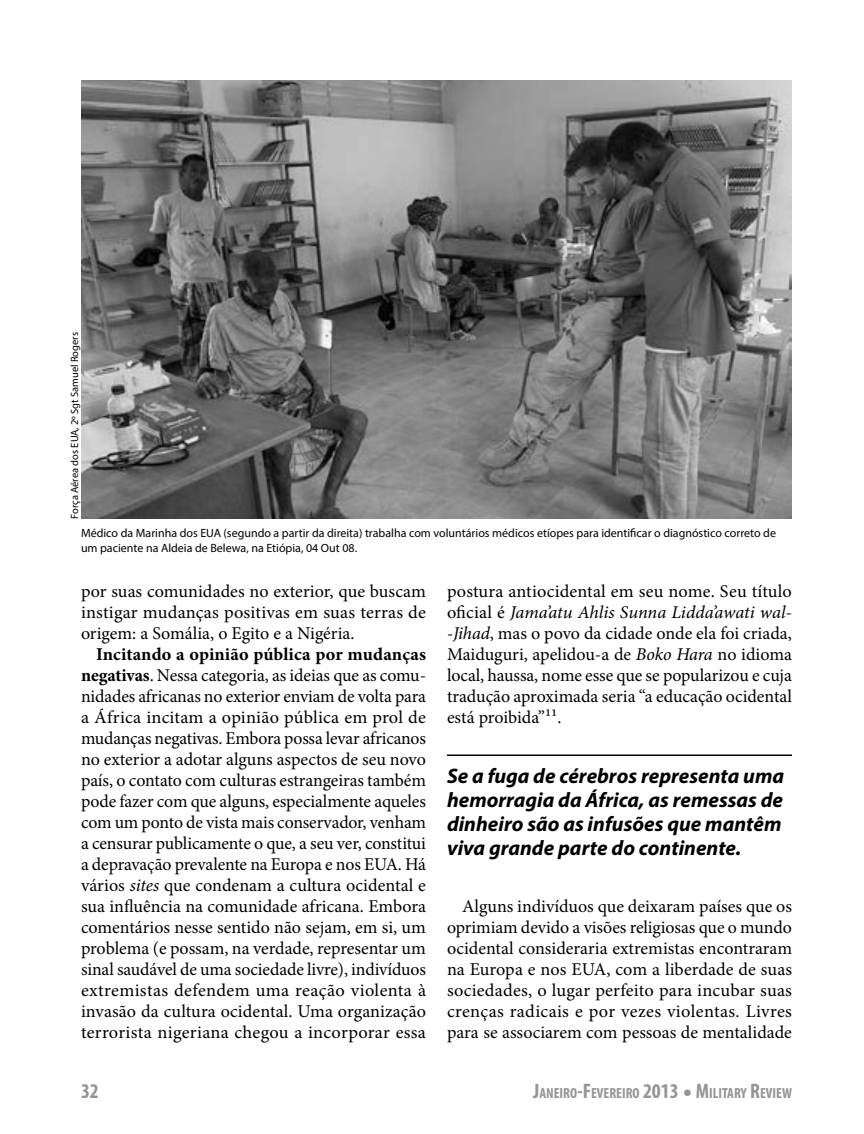
<style>
.page{position:relative;width:864px;height:1134px;background:#fff}
.page>*{position:absolute;margin:0;border:0;box-sizing:border-box;transform-origin:0 0}
.t1{font:italic 700 21px/24px "Myriad Pro";color:#000}
.t2{font:700 condensed 21px "Myriad Pro";color:#959595}
.t3{font:18px/21px "Minion Pro";color:#000;text-align:justify}
.t4{font:700 condensed 14.7px "Myriad Pro";color:#959595}
.t5{font:12px/15px "Myriad Pro";color:#000}
.t6{font:10.5px "Myriad Pro";color:#000}
.s1{font-weight:700}
.s2{font-style:italic}
.s3{font-size:21px}
.s4{font-weight:400;font-stretch:normal;font-size:31.5px}
</style>
<div class="page">
<hr style="left:447px;top:754px;width:345px;height:2px;background:#000">
<img style="left:81px;top:80px;width:711px;height:439px">
<p class="t6" style="left:68px;top:519px;width:188px;rotate:-90deg">Força Aérea dos EUA, 2º Sgt Samuel Rogers</p>
<p class="t5" style="left:81px;top:525px;width:697px">Médico da Marinha dos EUA (segundo a partir da direita) trabalha com voluntários médicos etíopes para identificar o diagnóstico correto de um paciente na Aldeia de Belewa, na Etiópia, 04 Out 08.</p>
<p class="t3" style="left:81px;top:581px;width:346px">por suas comunidades no exterior, que buscam instigar mudanças positivas em suas terras de origem: a Somália, o Egito e a Nigéria.</p>
<p class="t3" style="left:81px;top:644px;width:347px;text-indent:15px"><span class="s1">Incitando a opinião pública por mudanças negativas</span>. Nessa categoria, as ideias que as comu&shy;nidades africanas no exterior enviam de volta para a África incitam a opinião pública em prol de mudanças negativas. Embora possa levar africanos no exterior a adotar alguns aspectos de seu novo país, o contato com culturas estrangeiras também pode fazer com que alguns, especialmente aqueles com um ponto de vista mais conservador, venham a censurar publicamente o que, a seu ver, constitui a depravação prevalente na Europa e nos EUA. Há vários <span class="s2">sites</span> que condenam a cultura ocidental e sua influência na comunidade africana. Embora comentários nesse sentido não sejam, em si, um problema (e possam, na verdade, representar um sinal saudável de uma sociedade livre), indivíduos extremistas defendem uma reação violenta à invasão da cultura ocidental. Uma organização terrorista nigeriana chegou a incorporar essa</p>
<p class="t3" style="left:447px;top:581px;width:347px">postura antiocidental em seu nome. Seu título oficial é <span class="s2">Jama’atu Ahlis Sunna Lidda’awati wal--Jihad</span>, mas o povo da cidade onde ela foi criada, Maiduguri, apelidou-a de <span class="s2">Boko Hara</span> no idioma local, haussa, nome esse que se popularizou e cuja tradução aproximada seria “a educação ocidental está proibida”11.</p>
<p class="t1" style="left:447px;top:763px;width:339px">Se a fuga de cérebros representa uma hemorragia da África, as remessas de dinheiro são as infusões que mantêm viva grande parte do continente.</p>
<p class="t3" style="left:447px;top:896px;width:347px;text-indent:15px">Alguns indivíduos que deixaram países que os oprimiam devido a visões religiosas que o mundo ocidental consideraria extremistas encontraram na Europa e nos EUA, com a liberdade de suas sociedades, o lugar perfeito para incubar suas crenças radicais e por vezes violentas. Livres para se associarem com pessoas de mentalidade</p>
<p class="t2" style="left:81px;top:1078px;width:19px">32</p>
<p class="t4" style="left:533px;top:1084px;width:260px"><span class="s3">J</span>ANEIRO<span class="s3">-F</span>EVEREIRO <span class="s3">2013</span> <span class="s4">•</span> <span class="s3">M</span>ILITARY <span class="s3">R</span>EVIEW</p>
</div>
